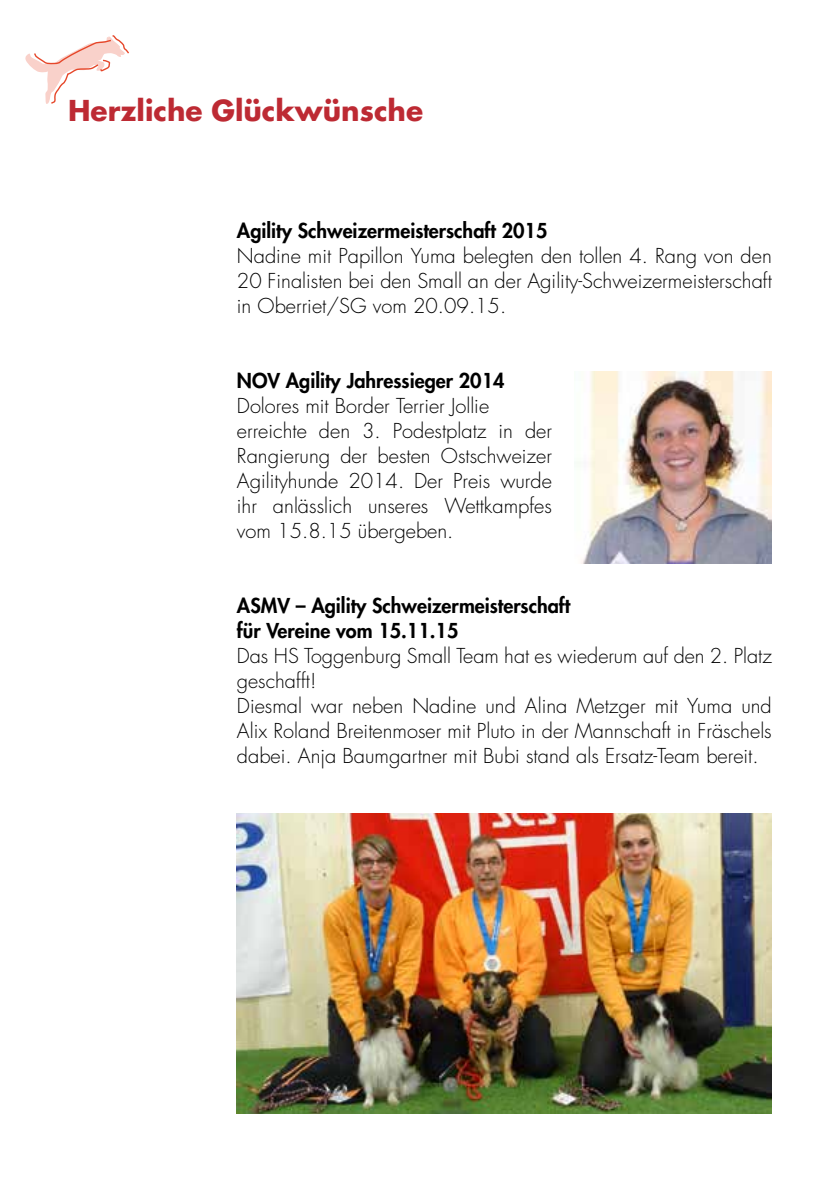
<style>
.page{position:relative;width:840px;height:1191px;background:#fff}
.page>*{position:absolute;margin:0;border:0;box-sizing:border-box;transform-origin:0 0}
.t1{font:700 28px "Futura Std";color:#bd2a33}
.t2{font:300 20px/25px "Futura Std";color:#000}
.t3{font:800 20px/25px "Futura Std";color:#000}
</style>
<div class="page">
<img style="left:237px;top:813px;width:534px;height:300px">
<svg style="left:25px;top:35px;width:104px;height:69px"></svg>
<img style="left:577px;top:371px;width:194px;height:192px">
<h1 class="t1" style="left:68px;top:92px;width:356px">Herzliche Glückwünsche</h1>
<p class="t3" style="left:237px;top:218px;width:312px">Agility Schweizermeisterschaft 2015</p>
<p class="t2" style="left:237px;top:244px;width:536px;text-align:justify">Nadine mit Papillon Yuma belegten den tollen 4. Rang von den 20 Finalisten bei den Small an der Agility-Schweizermeisterschaft in Oberriet/SG vom 20.09.15.</p>
<p class="t3" style="left:237px;top:368px;width:269px">NOV Agility Jahressieger 2014</p>
<p class="t2" style="left:237px;top:394px;width:316px">Dolores mit Border Terrier Jollie erreichte den 3. Podestplatz in der Rangierung der besten Ostschweizer Agilityhunde 2014. Der Preis wurde ihr anlässlich unseres Wettkampfes vom 15.8.15 übergeben.</p>
<p class="t3" style="left:237px;top:593px;width:335px">ASMV – Agility Schweizermeisterschaft für Vereine vom 15.11.15</p>
<p class="t2" style="left:237px;top:644px;width:536px">Das HS Toggenburg Small Team hat es wiederum auf den 2. Platz geschafft!<br>Diesmal war neben Nadine und Alina Metzger mit Yuma und Alix Roland Breitenmoser mit Pluto in der Mannschaft in Fräschels dabei. Anja Baumgartner mit Bubi stand als Ersatz-Team bereit.</p>
</div>
